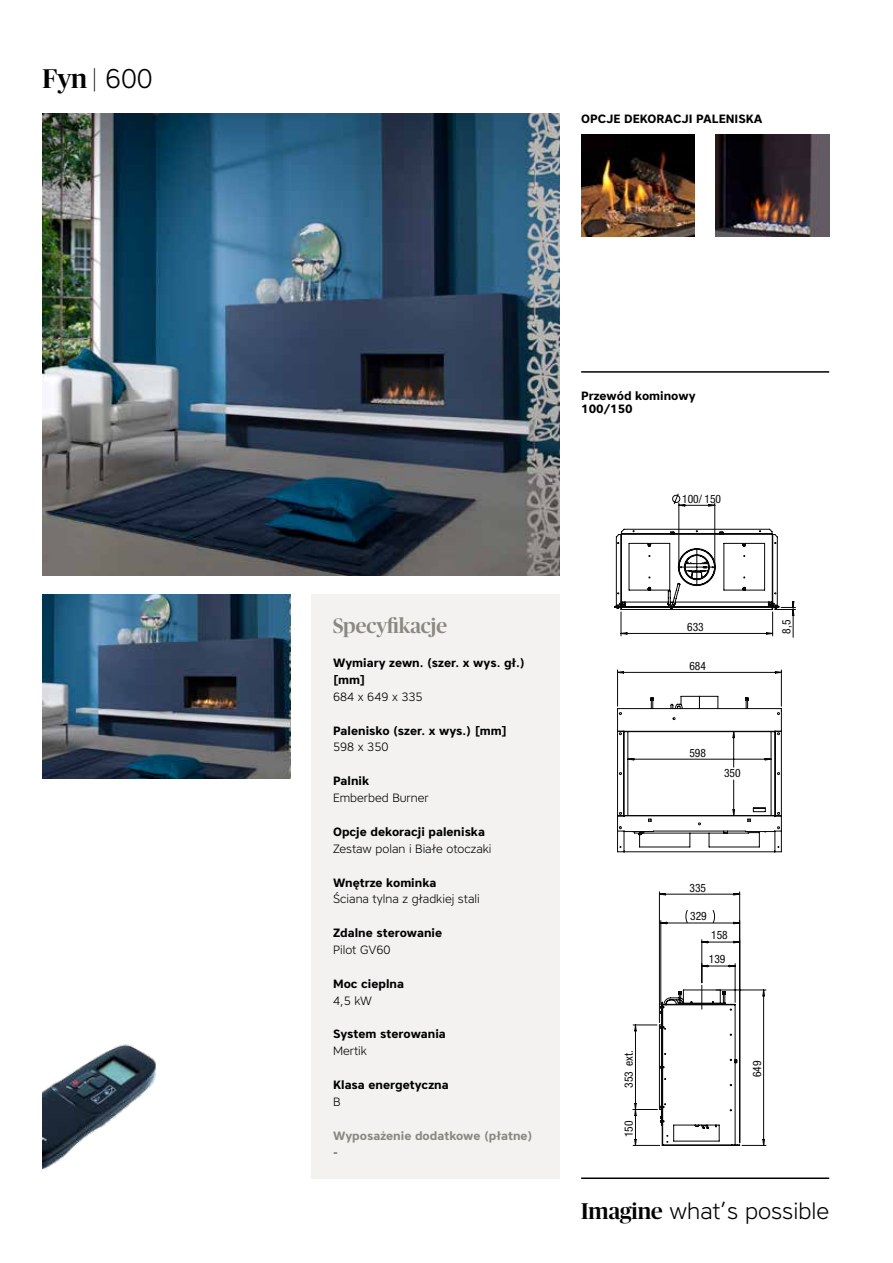
<style>
.page{position:relative;width:893px;height:1263px;background:#fff}
.page>*{position:absolute;margin:0;border:0;box-sizing:border-box;transform-origin:0 0}
.t1{font:500 27px "Publico Banner";color:#000}
.t2{font:300 22.8px "Core Sans A35";color:#000}
.t3{font:500 21px "Publico Banner";color:#8b8883}
.t4{font:700 12px/17px "Core Sans A65";color:#000}
.t5{font:300 12px "Core Sans A35";color:#000}
.t6{font:700 12px "Core Sans A65";color:#8b8883}
.t7{font:condensed 11.55px/24px "Helvetica Neue LT Std";color:#090909}
.s1{font-family:"Core Sans A35";font-weight:300}
.s2{font-family:"Publico Banner";font-weight:500}
</style>
<div class="page">
<hr style="left:581px;top:371px;width:248px;height:2px;background:#000">
<div style="left:312px;top:594px;width:248px;height:585px;background:#f3f2f1"></div>
<img style="left:43px;top:114px;width:517px;height:461px">
<img style="left:43px;top:594px;width:248px;height:184px">
<svg style="left:614px;top:493px;width:182px;height:145px"></svg>
<svg style="left:617px;top:669px;width:165px;height:183px"></svg>
<svg style="left:633px;top:891px;width:133px;height:255px"></svg>
<img style="left:581px;top:135px;width:113px;height:101px">
<img style="left:716px;top:135px;width:113px;height:101px">
<img style="left:43px;top:1044px;width:113px;height:126px">
<hr style="left:581px;top:1177px;width:248px;height:2px;background:#000">
<h1 class="t1" style="left:43px;top:60px;width:112px">Fyn | <span class="s1">600</span></h1>
<p class="t4" style="left:581px;top:110px;width:183px">OPCJE DEKORACJI PALENISKA</p>
<h3 class="t3" style="left:333px;top:611px;width:115px">Specyfikacje</h3>
<p class="t4" style="left:333px;top:654px;width:193px">Wymiary zewn. (szer. x wys. gł.) [mm]</p>
<p class="t5" style="left:333px;top:689px;width:91px">684 x 649 x 335</p>
<p class="t4" style="left:333px;top:722px;width:175px">Palenisko (szer. x wys.) [mm]</p>
<p class="t5" style="left:333px;top:739px;width:57px">598 x 350</p>
<p class="t4" style="left:333px;top:772px;width:38px">Palnik</p>
<p class="t5" style="left:333px;top:790px;width:97px">Emberbed Burner</p>
<p class="t4" style="left:333px;top:823px;width:153px">Opcje dekoracji paleniska</p>
<p class="t5" style="left:333px;top:841px;width:160px">Zestaw polan i Białe otoczaki</p>
<p class="t4" style="left:333px;top:873px;width:105px">Wnętrze kominka</p>
<p class="t5" style="left:333px;top:891px;width:148px">Ściana tylna z gładkiej stali</p>
<p class="t4" style="left:333px;top:924px;width:111px">Zdalne sterowanie</p>
<p class="t5" style="left:333px;top:942px;width:59px">Pilot GV60</p>
<p class="t4" style="left:333px;top:975px;width:73px">Moc cieplna</p>
<p class="t5" style="left:333px;top:993px;width:40px">4,5 kW</p>
<p class="t4" style="left:333px;top:1025px;width:114px">System sterowania</p>
<p class="t5" style="left:333px;top:1043px;width:35px">Mertik</p>
<p class="t4" style="left:333px;top:1076px;width:117px">Klasa energetyczna</p>
<p class="t5" style="left:333px;top:1094px;width:9px">B</p>
<p class="t6" style="left:333px;top:1128px;width:201px">Wyposażenie dodatkowe (płatne)</p>
<p class="t5" style="left:333px;top:1145px;width:6px">-</p>
<p class="t4" style="left:581px;top:388px;width:116px;line-height:13.5px">Przewód kominowy<br>100/150</p>
<p class="t7" style="left:682px;top:486px;width:40px">100/ 150</p>
<p class="t7" style="left:687px;top:615px;width:18px">633</p>
<p class="t7" style="left:774px;top:633px;width:15px;rotate:-90deg">8,5</p>
<p class="t7" style="left:689px;top:654px;width:18px">684</p>
<p class="t7" style="left:689px;top:740px;width:18px">598</p>
<p class="t7" style="left:724px;top:761px;width:18px">350</p>
<p class="t7" style="left:689px;top:875px;width:18px">335</p>
<p class="t7" style="left:690px;top:904px;width:18px">329</p>
<p class="t7" style="left:617px;top:1088px;width:39px;rotate:-90deg">353 ext.</p>
<p class="t7" style="left:617px;top:1137px;width:18px;rotate:-90deg">150</p>
<p class="t7" style="left:709px;top:923px;width:20px">158<br>139</p>
<p class="t7" style="left:745px;top:1077px;width:18px;rotate:-90deg">649</p>
<h2 class="t2" style="left:581px;top:1196px;width:250px"><span class="s2">Imagine</span> what’s possible</h2>
</div>
